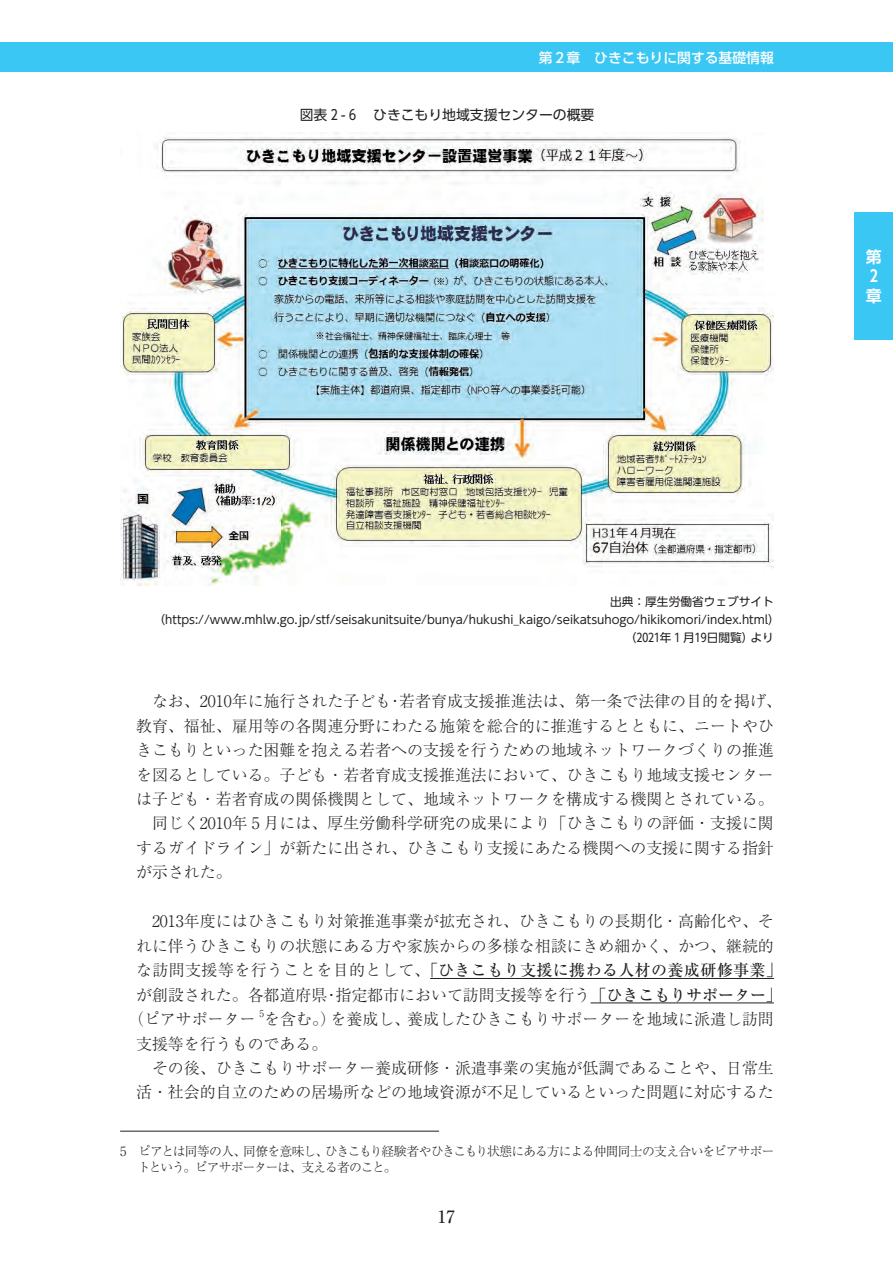
<style>
.page{position:relative;width:893px;height:1263px;background:#fff}
.page>*{position:absolute;margin:0;border:0;box-sizing:border-box;transform-origin:0 0}
.t1{font:500 16.95px "Ryumin Pr 6 N";color:#231f20}
.t2{font:300 15.9px/24.5px "Ryumin Pr 6 N";color:#231f20}
.t3{font:500 15.9px "Ryumin Pr 6 N";letter-spacing:.03em;color:#231f20}
.t4{font:700 15.9px/20px "UD Shin Go Pr 6 N De";color:#fff}
.t5{font:13.8px "UD Shin Go Pr 6 N";color:#231f20}
.t6{font:500 13.8px "UD Shin Go Pr 6 N";color:#fff}
.t7{font:300 12.75px/15.9px "Ryumin Pr 6 N";letter-spacing:-.07em;color:#231f20}
.t8{font:11.7px "UD Shin Go Pr 6 N";color:#231f20}
.t9{font:300 9.3px "Ryumin Pr 6 N";color:#231f20}
.s1{font-weight:300}
.s2{font-weight:500}
</style>
<div class="page">
<div style="left:0;top:43px;width:893px;height:29px;background:#3bc7f4"></div>
<div style="left:855px;top:213px;width:38px;height:127px;background:#3bc7f4"></div>
<hr style="left:430px;top:978px;width:344px;height:1px;background:#231f20">
<hr style="left:590px;top:1003px;width:184px;height:1px;background:#231f20">
<img style="left:120px;top:132px;width:654px;height:453px">
<hr style="left:120px;top:1131px;width:319px;height:1px;background:#231f20">
<p class="t6" style="left:539px;top:47px;width:236px">第２章　ひきこもりに関する基礎情報</p>
<p class="t5" style="left:300px;top:103px;width:296px">図表２ - ６　ひきこもり地域支援センターの概要</p>
<p class="t4" style="left:866px;top:246px;width:17px">第<br>２章</p>
<p class="t8" style="left:610px;top:592px;width:165px">出典：厚生労働省ウェブサイト</p>
<p class="t8" style="left:154px;top:610px;width:628px">（https://www.mhlw.go.jp/stf/seisakunitsuite/bunya/hukushi_kaigo/seikatsuhogo/hikikomori/index.html）</p>
<p class="t8" style="left:625px;top:628px;width:151px">（2021年 1 月19日閲覧）より</p>
<p class="t2" style="left:136px;top:688px;width:647px">　なお、2010年に施行された子ども・若者育成支援推進法は、第一条で法律の目的を掲げ、教育、福祉、雇用等の各関連分野にわたる施策を総合的に推進するとともに、ニートやひきこもりといった困難を抱える若者への支援を行うための地域ネットワークづくりの推進を図るとしている。子ども・若者育成支援推進法において、ひきこもり地域支援センターは子ども・若者育成の関係機関として、地域ネットワークを構成する機関とされている。　同じく2010年５月には、厚生労働科学研究の成果により「ひきこもりの評価・支援に関するガイドライン」が新たに出され、ひきこもり支援にあたる機関への支援に関する指針が示された。</p>
<p class="t2" style="left:136px;top:908px;width:639px">　2013年度にはひきこもり対策推進事業が拡充され、ひきこもりの長期化・高齢化や、そ</p>
<p class="t2" style="left:136px;top:932px;width:639px">れに伴うひきこもりの状態にある方や家族からの多様な相談にきめ細かく、かつ、継続的</p>
<p class="t3" style="left:136px;top:958px;width:647px"><span class="s1">な訪問支援等を行うことを目的として、</span>「ひきこもり支援に携わる人材の養成研修事業」</p>
<p class="t2" style="left:136px;top:981px;width:647px">が創設された。各都道府県・指定都市において訪問支援等を行う<span class="s2">「ひきこもりサポーター」</span></p>
<p class="t2" style="left:128px;top:1006px;width:129px">（ピアサポーター</p>
<p class="t9" style="left:260px;top:1006px;width:6px">5</p>
<p class="t2" style="left:136px;top:1006px;width:639px;text-indent:128px">を含む。）を養成し、養成したひきこもりサポーターを地域に派遣し訪問支援等を行うものである。<br>　その後、ひきこもりサポーター養成研修・派遣事業の実施が低調であることや、日常生活・社会的自立のための居場所などの地域資源が不足しているといった問題に対応するた</p>
<p class="t7" style="left:138px;top:1143px;width:638px;text-indent:-18px">5　ピアとは同等の人、同僚を意味し、ひきこもり経験者やひきこもり状態にある方による仲間同士の支え合いをピアサポートという。ピアサポーターは、支える者のこと。</p>
<p class="t1" style="left:438px;top:1203px;width:19px">17</p>
</div>
